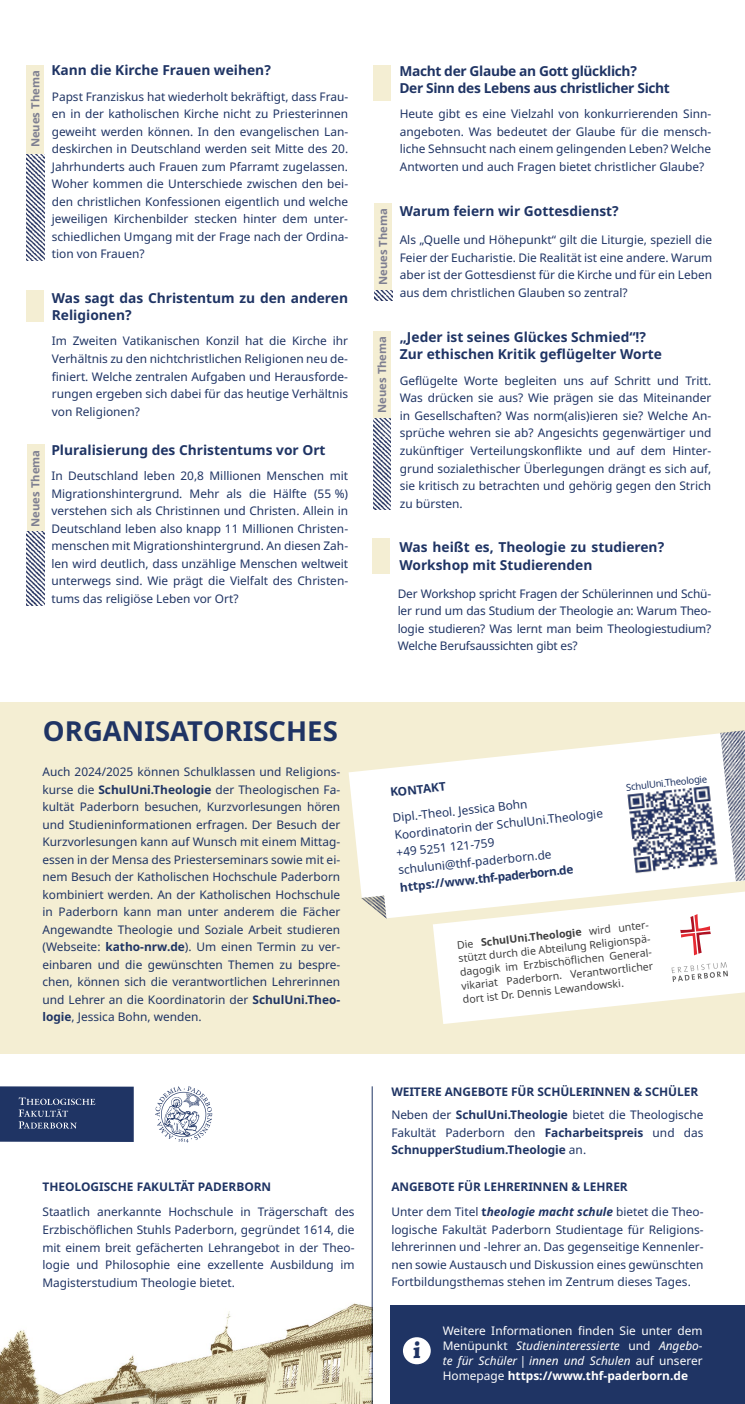
<style>
.page{position:relative;width:745px;height:1404px;background:#fff}
.page>*{position:absolute;margin:0;border:0;box-sizing:border-box;transform-origin:0 0}
.t1{font:700 27.5px "Noto Sans";color:#1f3464}
.t2{font:900 22.5px "Alegreya";color:#1f3464}
.t3{font:700 13.75px/17.5px "Noto Sans";color:#1f3464}
.t4{font:700 13.75px/17.5px "Noto Sans";letter-spacing:-.025em;color:#1f3464}
.t5{font:11.88px/17.5px "Noto Sans";color:#1f3464;text-align:justify}
.t6{font:700 11.88px/17.5px "Noto Sans";letter-spacing:-.005em;color:#1f3464;text-align:justify}
.t7{font:11.88px/15px "Noto Sans";color:#fff;text-align:justify}
.t8{font:700 11.25px "Noto Sans";color:#7e7f91}
.t9{font:10.62px/13.8px "Noto Sans";color:#000}
.t10{font:9.5px "Noto Sans";color:#1f3464}
.s1{font-weight:700}
.s2{font-weight:400}
.s3{font-weight:700;font-style:italic}
.s4{font-style:italic}
</style>
<div class="page">
<div style="left:390px;top:1305px;width:354px;height:98px;background:#1f3464"></div>
<div style="left:0;top:702px;width:744px;height:350px;background:#f4eed3"></div>
<svg style="left:348px;top:733px;width:391px;height:185px;fill:#fff"></svg>
<hr style="left:371px;top:1086px;width:1px;height:317px;background:#1f3464">
<svg style="left:432px;top:891px;width:312px;height:132px"></svg>
<svg style="left:0;top:1086px;width:134px;height:55px;background:#2c406d"></svg>
<svg style="left:155px;top:1086px;width:57px;height:56px"></svg>
<img style="left:719px;top:730px;width:25px;height:151px">
<svg style="left:348px;top:895px;width:44px;height:24px"></svg>
<img style="left:625px;top:784px;width:94px;height:91px">
<img style="left:0;top:1279px;width:372px;height:124px">
<div style="left:402px;top:1336px;width:28px;height:27px;background:#fff;border-radius:50%"></div>
<img style="left:27px;top:154px;width:17px;height:106px">
<div style="left:27px;top:65px;width:17px;height:89px;background:#f4eed3"></div>
<div style="left:27px;top:290px;width:17px;height:31px;background:#f4eed3"></div>
<img style="left:27px;top:531px;width:17px;height:74px">
<div style="left:373px;top:65px;width:18px;height:35px;background:#f4eed3"></div>
<img style="left:373px;top:417px;width:17px;height:92px">
<img style="left:374px;top:290px;width:18px;height:10px">
<div style="left:374px;top:203px;width:18px;height:87px;background:#f4eed3"></div>
<div style="left:372px;top:539px;width:18px;height:35px;background:#f4eed3"></div>
<div style="left:373px;top:331px;width:17px;height:86px;background:#f4eed3"></div>
<div style="left:27px;top:444px;width:17px;height:87px;background:#f4eed3"></div>
<p class="t8" style="left:29px;top:147px;width:78px;rotate:-90deg">Neues Thema</p>
<p class="t3" style="left:51px;top:61px;width:221px">Kann die Kirche Frauen weihen?</p>
<p class="t5" style="left:52px;top:88px;width:298px">Papst Franziskus hat wiederholt bekräftigt, dass Frau&shy;en in der katholischen Kirche nicht zu Priesterinnen geweiht werden können. In den evangelischen Lan&shy;deskirchen in Deutschland werden seit Mitte des 20.<br>Jahrhunderts auch Frauen zum Pfarramt zugelassen.<br>Woher kommen die Unterschiede zwischen den bei&shy;den christlichen Konfessionen eigentlich und welche jeweiligen Kirchenbilder stecken hinter dem unter&shy;schiedlichen Umgang mit der Frage nach der Ordina&shy;tion von Frauen?</p>
<p class="t8" style="left:29px;top:526px;width:78px;rotate:-90deg">Neues Thema</p>
<p class="t3" style="left:52px;top:289px;width:297px">Was sagt das Christentum zu den anderen<br>Religionen?</p>
<p class="t5" style="left:52px;top:332px;width:297px">Im Zweiten Vatikanischen Konzil hat die Kirche ihr Verhältnis zu den nichtchristlichen Religionen neu de&shy;finiert. Welche zentralen Aufgaben und Herausforde&shy;rungen ergeben sich dabei für das heutige Verhältnis von Religionen?</p>
<p class="t3" style="left:51px;top:441px;width:275px">Pluralisierung des Christentums vor Ort</p>
<p class="t5" style="left:51px;top:467px;width:298px">In Deutschland leben 20,8 Millionen Menschen mit Migrationshintergrund. Mehr als die Hälfte (55 %) verstehen sich als Christinnen und Christen. Allein in Deutschland leben also knapp 11 Millionen Christen&shy;menschen mit Migrationshintergrund. An diesen Zah&shy;len wird deutlich, dass unzählige Menschen weltweit unterwegs sind. Wie prägt die Vielfalt des Christen&shy;tums das religiöse Leben vor Ort?</p>
<p class="t4" style="left:399px;top:62px;width:272px">Macht der Glaube an Gott glücklich?<br>Der Sinn des Lebens aus christlicher Sicht</p>
<p class="t5" style="left:399px;top:106px;width:313px">Heute gibt es eine Vielzahl von konkurrierenden Sinn&shy;angeboten. Was bedeutet der Glaube für die mensch&shy;liche Sehnsucht nach einem gelingenden Leben? Welche Antworten und auch Fragen bietet christlicher Glaube?</p>
<p class="t8" style="left:376px;top:285px;width:78px;rotate:-90deg">Neues Thema</p>
<p class="t3" style="left:399px;top:202px;width:220px">Warum feiern wir Gottesdienst?</p>
<p class="t5" style="left:399px;top:231px;width:314px">Als „Quelle und Höhepunkt“ gilt die Liturgie, speziell die Feier der Eucharistie. Die Realität ist eine andere. Warum aber ist der Gottesdienst für die Kirche und für ein Leben aus dem christlichen Glauben so zentral?</p>
<p class="t8" style="left:375px;top:413px;width:78px;rotate:-90deg">Neues Thema</p>
<p class="t3" style="left:399px;top:328px;width:263px">„Jeder ist seines Glückes Schmied“!?<br>Zur ethischen Kritik geflügelter Worte</p>
<p class="t5" style="left:399px;top:372px;width:313px">Geflügelte Worte begleiten uns auf Schritt und Tritt.<br>Was drücken sie aus? Wie prägen sie das Miteinander in Gesellschaften? Was norm(alis)ieren sie? Welche An&shy;sprüche wehren sie ab? Angesichts gegenwärtiger und zukünftiger Verteilungskonflikte und auf dem Hinter&shy;grund sozialethischer Überlegungen drängt es sich auf, sie kritisch zu betrachten und gehörig gegen den Strich zu bürsten.</p>
<p class="t3" style="left:399px;top:539px;width:266px">Was heißt es, Theologie zu studieren?<br>Workshop mit Studierenden</p>
<p class="t5" style="left:397px;top:584px;width:315px">Der Workshop spricht Fragen der Schülerinnen und Schü&shy;ler rund um das Studium der Theologie an: Warum Theo&shy;logie studieren? Was lernt man beim Theologiestudium?<br>Welche Berufsaussichten gibt es?</p>
<h1 class="t1" style="left:43px;top:715px;width:296px">ORGANISATORISCHES</h1>
<p class="t5" style="left:42px;top:763px;width:299px">Auch 2024/2025 können Schulklassen und Religions&shy;kurse die <span class="s1">SchulUni.Theologie</span> der Theologischen Fa&shy;kultät Paderborn besuchen, Kurzvorlesungen hören und Studieninformationen erfragen. Der Besuch der Kurzvorlesungen kann auf Wunsch mit einem Mittag&shy;essen in der Mensa des Priesterseminars sowie mit ei&shy;nem Besuch der Katholischen Hochschule Paderborn kombiniert werden. An der Katholischen Hochschule in Paderborn kann man unter anderem die Fächer Angewandte Theologie und Soziale Arbeit studieren (Webseite: <span class="s1">katho-nrw.de</span>). Um einen Termin zu ver&shy;einbaren und die gewünschten Themen zu bespre&shy;chen, können sich die verantwortlichen Lehrerinnen und Lehrer an die Koordinatorin der <span class="s1">SchulUni.Theo&shy;logie</span>, Jessica Bohn, wenden.</p>
<p class="t6" style="left:42px;top:1177px;width:230px">THEOLOGISCHE FAKULTÄT PADERBORN</p>
<p class="t5" style="left:42px;top:1203px;width:313px">Staatlich anerkannte Hochschule in Trägerschaft des Erzbischöflichen Stuhls Paderborn, gegründet 1614, die mit einem breit gefächerten Lehrangebot in der Theo&shy;logie und Philosophie eine exzellente Ausbildung im Magisterstudium Theologie bietet.</p>
<p class="t6" style="left:389px;top:783px;width:57px;rotate:-6deg">KONTAKT</p>
<p class="t5" style="left:391px;top:809px;width:211px;text-align:left;rotate:-6deg">Dipl.-Theol. Jessica Bohn<br>Koordinatorin der SchulUni.Theologie +49 5251 121-759 schuluni@thf-paderborn.de</p>
<p class="t6" style="left:399px;top:878px;width:175px;rotate:-6deg">https://www.thf-paderborn.de</p>
<p class="t10" style="left:625px;top:781px;width:83px;rotate:-6deg">SchulUni.Theologie</p>
<p class="t9" style="left:456px;top:938px;width:196px;rotate:-6deg">Die <span class="s1">SchulUni.Theologie</span> wird unter&shy;stützt durch die Abteilung Religionspä&shy;dagogik im Erzbischöfl ichen General&shy;vikariat Paderborn. Verantwortlicher dort ist Dr. Dennis Lewandowski.</p>
<p class="t6" style="left:391px;top:1082px;width:308px">WEITERE ANGEBOTE FÜR SCHÜLERINNEN &amp; SCHÜLER</p>
<p class="t6" style="left:391px;top:1105px;width:313px"><span class="s2">Neben der</span> SchulUni.Theologie <span class="s2">bietet die Theologische Fakultät Paderborn den</span> Facharbeitspreis <span class="s2">und das </span>SchnupperStudium.Theologie <span class="s2">an.</span></p>
<p class="t6" style="left:391px;top:1177px;width:238px">ANGEBOTE FÜR LEHRERINNEN &amp; LEHRER</p>
<p class="t5" style="left:391px;top:1203px;width:313px">Unter dem Titel <span class="s1">t</span><span class="s3">heologie macht schule</span> bietet die Theo&shy;logische Fakultät Paderborn Studientage für Religions&shy;lehrerinnen und -lehrer an. Das gegenseitige Kennenler&shy;nen sowie Austausch und Diskussion eines gewünschten Fortbildungsthemas stehen im Zentrum dieses Tages.</p>
<h2 class="t2" style="left:413px;top:1335px;width:8px">i</h2>
<p class="t7" style="left:442px;top:1322px;width:261px">Weitere Informationen finden Sie unter dem Menüpunkt <span class="s4">Studieninteressierte</span> und <span class="s4">Angebo&shy;te für Schüler | innen und Schulen</span> auf unserer Homepage <span class="s1">https://www.thf-paderborn.de</span></p>
</div>
